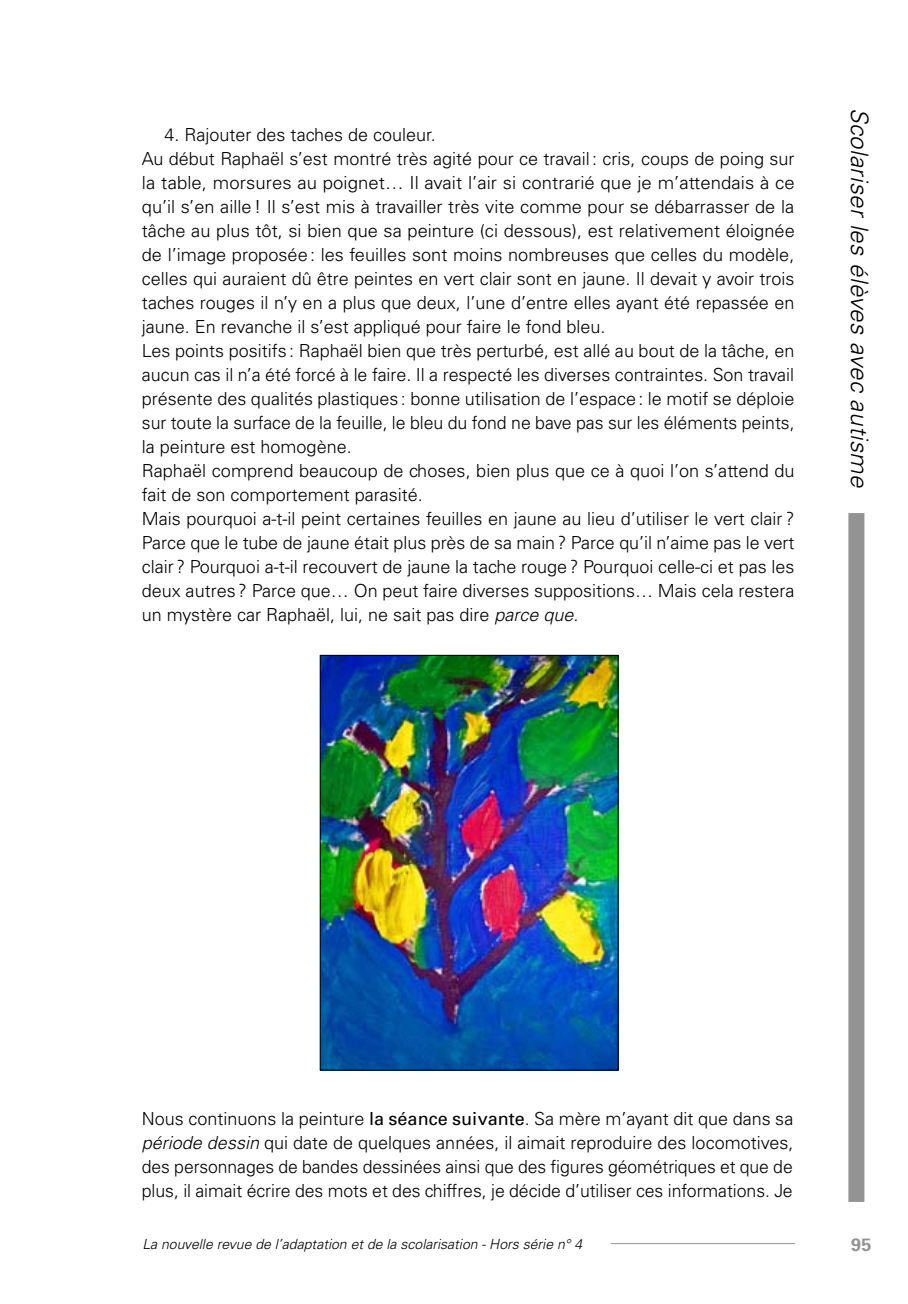
<style>
.page{position:relative;width:908px;height:1304px;background:#fff}
.page>*{position:absolute;margin:0;border:0;box-sizing:border-box;transform-origin:0 0}
.t1{font:italic 300 24px "Univers";color:#000}
.t2{font:300 18px/24px "Univers";color:#000}
.t3{font:700 18px "Univers";color:#939393}
.t4{font:italic 300 14px "Univers";color:#000}
.s1{font-style:italic}
.s2{font-weight:400}
</style>
<div class="page">
<div style="left:848px;top:513px;width:16px;height:689px;background:#939393"></div>
<hr style="left:610px;top:1243px;width:184px;height:1px;background:#939393">
<img style="left:321px;top:657px;width:295px;height:412px">
<div style="left:319px;top:655px;width:299px;height:416px;border:1px solid #000"></div>
<p class="t2" style="left:142px;top:123px;width:654px;text-indent:23px">4. Rajouter des taches de couleur.<br>Au début Raphaël s’est montré très agité pour ce travail: cris, coups de poing sur la table, morsures au poignet… Il avait l’air si contrarié que je m’attendais à ce qu’il s’en aille! Il s’est mis à travailler très vite comme pour se débarrasser de la tâche au plus tôt, si bien que sa peinture (ci dessous), est relativement éloignée de l’image proposée: les feuilles sont moins nombreuses que celles du modèle, celles qui auraient dû être peintes en vert clair sont en jaune. Il devait y avoir trois taches rouges il n’y en a plus que deux, l’une d’entre elles ayant été repassée en jaune. En revanche il s’est appliqué pour faire le fond bleu.<br>Les points positifs : Raphaël bien que très perturbé, est allé au bout de la tâche, en aucun cas il n’a été forcé à le faire. Il a respecté les diverses contraintes. Son travail présente des qualités plastiques: bonne utilisation de l’espace: le motif se déploie sur toute la surface de la feuille, le bleu du fond ne bave pas sur les éléments peints, la peinture est homogène.<br>Raphaël comprend beaucoup de choses, bien plus que ce à quoi l’on s’attend du fait de son comportement parasité.<br>Mais pourquoi a-t-il peint certaines feuilles en jaune au lieu d’utiliser le vert clair ?<br>Parce que le tube de jaune était plus près de sa main? Parce qu’il n’aime pas le vert clair ? Pourquoi a-t-il recouvert de jaune la tache rouge? Pourquoi celle-ci et pas les deux autres ? Parce que… On peut faire diverses suppositions… Mais cela restera un mystère car Raphaël, lui, ne sait pas dire <span class="s1">parce que</span>.</p>
<h1 class="t1" style="left:873px;top:108px;width:382px;rotate:90deg">Scolariser les élèves avec autisme</h1>
<p class="t2" style="left:142px;top:1107px;width:652px;text-align:justify">Nous continuons la peinture <span class="s2">la séance suivante</span>. Sa mère m’ayant dit que dans sa <span class="s1">période dessin</span> qui date de quelques années, il aimait reproduire des locomotives, des personnages de bandes dessinées ainsi que des figures géométriques et que de plus, il aimait écrire des mots et des chiffres, je décide d’utiliser ces informations. Je</p>
<p class="t4" style="left:142px;top:1236px;width:441px">La nouvelle revue de l’adaptation et de la scolarisation - Hors série n° 4</p>
<p class="t3" style="left:850px;top:1233px;width:22px">95</p>
</div>
